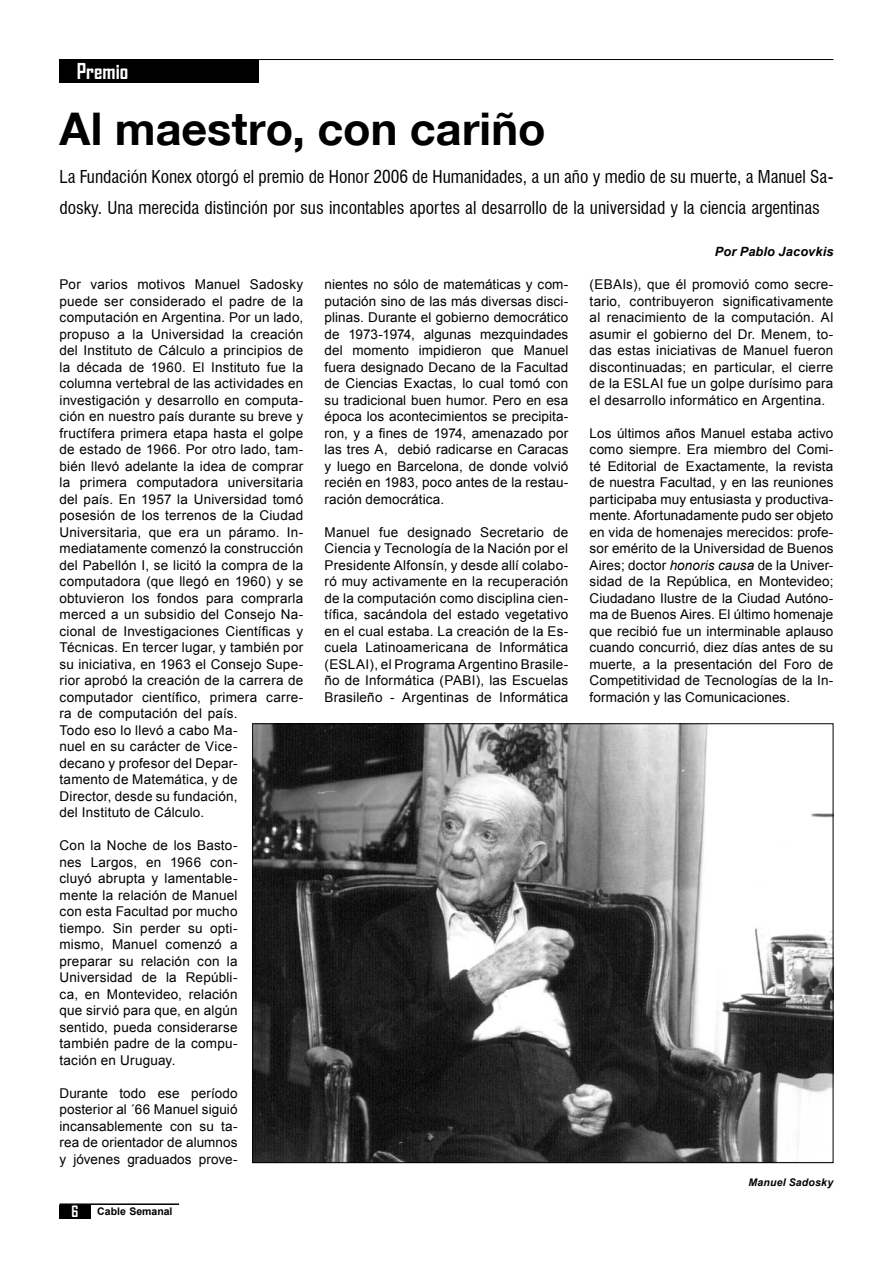
<style>
.page{position:relative;width:893px;height:1263px;background:#fff}
.page>*{position:absolute;margin:0;border:0;box-sizing:border-box;transform-origin:0 0}
.AGENDA_txt{font:700 45px "Helvetica Neue";color:#000}
.t1{font:700 21px "Agency FB";color:#fff}
.A-_COPETE{font:condensed 17.4px/30.5px "Swiss 721 BT";color:#000}
.t2{font:700 15px "Agency FB";color:#fff}
.AGENDA_txt-2{font:13.5px/16.5px "Arial";letter-spacing:.015em;color:#000;text-align:justify}
.Epigrafe{font:italic 700 12.75px "Arial";letter-spacing:.01em;color:#000}
.AGENDA_txt-3{font:italic 700 10.5px "Arial";letter-spacing:.02em;color:#000}
.t3{font:700 10.5px "Arial";color:#000}
.s1{font-style:italic}
</style>
<div class="page">
<div style="left:60px;top:1205px;width:31px;height:13px;background:#000"></div>
<hr style="left:60px;top:1203px;width:119px;height:2px;background:#000">
<hr style="left:60px;top:59px;width:773px;height:1px;background:#000">
<div style="left:60px;top:60px;width:199px;height:23px;background:#000"></div>
<img style="left:254px;top:725px;width:577px;height:436px">
<p class="t1" style="left:77px;top:58px;width:53px">Premio</p>
<p class="AGENDA_txt" style="left:60px;top:101px;width:487px">Al maestro, con cariño</p>
<p class="A-_COPETE" style="left:60px;top:162px;width:775px">La Fundación Konex otorgó el premio de Honor 2006 de Humanidades, a un año y medio de su muerte, a Manuel Sa&shy;dosky. Una merecida distinción por sus incontables aportes al desarrollo de la universidad y la ciencia argentinas</p>
<p class="AGENDA_txt-2" style="left:60px;top:276px;width:245px;text-align:left">Por varios motivos Manuel Sadosky puede ser considerado el padre de la computación en Argentina. Por un lado, propuso a la Universidad la creación del Instituto de Cálculo a principios de la década de 1960. El Instituto fue la columna vertebral de las actividades en investigación y desarrollo en computa&shy;ción en nuestro país durante su breve y fructífera primera etapa hasta el golpe de estado de 1966. Por otro lado, tam&shy;bién llevó adelante la idea de comprar la primera computadora universitaria del país. En 1957 la Universidad tomó posesión de los terrenos de la Ciudad Universitaria, que era un páramo. In&shy;mediatamente comenzó la construcción del Pabellón I, se licitó la compra de la computadora (que llegó en 1960) y se obtuvieron los fondos para comprarla merced a un subsidio del Consejo Na&shy;cional de Investigaciones Científicas y Técnicas. En tercer lugar, y también por su iniciativa, en 1963 el Consejo Supe&shy;rior aprobó la creación de la carrera de computador científico, primera carre&shy;ra de computación del país.<br>Todo eso lo llevó a cabo Ma-<br>nuel en su carácter de Vice-<br>decano y profesor del Depar-<br>tamento de Matemática, y de<br>Director, desde su fundación,<br>del Instituto de Cálculo.</p>
<p class="AGENDA_txt-2" style="left:60px;top:837px;width:180px">Con la Noche de los Basto&shy;nes Largos, en 1966 con&shy;cluyó abrupta y lamentable&shy;mente la relación de Manuel con esta Facultad por mucho tiempo. Sin perder su opti&shy;mismo, Manuel comenzó a preparar su relación con la Universidad de la Repúbli&shy;ca, en Montevideo, relación que sirvió para que, en algún sentido, pueda considerarse también padre de la compu&shy;tación en Uruguay.</p>
<p class="AGENDA_txt-2" style="left:60px;top:1085px;width:180px">Durante todo ese período posterior al ´66 Manuel siguió incansablemente con su ta&shy;rea de orientador de alumnos y jóvenes graduados prove-</p>
<p class="t2" style="left:71px;top:1202px;width:8px">6</p>
<p class="t3" style="left:97px;top:1204px;width:77px">Cable Semanal</p>
<p class="AGENDA_txt-2" style="left:325px;top:276px;width:245px">nientes no sólo de matemáticas y com&shy;putación sino de las más diversas disci&shy;plinas. Durante el gobierno democrático de 1973-1974, algunas mezquindades del momento impidieron que Manuel fuera designado Decano de la Facultad de Ciencias Exactas, lo cual tomó con su tradicional buen humor. Pero en esa época los acontecimientos se precipita&shy;ron, y a fines de 1974, amenazado por las tres A, debió radicarse en Caracas y luego en Barcelona, de donde volvió recién en 1983, poco antes de la restau&shy;ración democrática.</p>
<p class="AGENDA_txt-2" style="left:325px;top:524px;width:245px">Manuel fue designado Secretario de Ciencia y Tecnología de la Nación por el Presidente Alfonsín, y desde allí colabo&shy;ró muy activamente en la recuperación de la computación como disciplina cien&shy;tífica, sacándola del estado vegetativo en el cual estaba. La creación de la Es&shy;cuela Latinoamericana de Informática (ESLAI), el Programa Argentino Brasile&shy;ño de Informática (PABI), las Escuelas Brasileño - Argentinas de Informática</p>
<p class="Epigrafe" style="left:715px;top:243px;width:120px">Por Pablo Jacovkis</p>
<p class="AGENDA_txt-2" style="left:590px;top:276px;width:245px">(EBAIs), que él promovió como secre&shy;tario, contribuyeron significativamente al renacimiento de la computación. Al asumir el gobierno del Dr. Menem, to&shy;das estas iniciativas de Manuel fueron discontinuadas; en particular, el cierre de la ESLAI fue un golpe durísimo para el desarrollo informático en Argentina.</p>
<p class="AGENDA_txt-2" style="left:590px;top:425px;width:245px">Los últimos años Manuel estaba activo como siempre. Era miembro del Comi&shy;té Editorial de Exactamente, la revista de nuestra Facultad, y en las reuniones participaba muy entusiasta y productiva&shy;mente. Afortunadamente pudo ser objeto en vida de homenajes merecidos: profe&shy;sor emérito de la Universidad de Buenos Aires; doctor <span class="s1">honoris causa</span> de la Univer&shy;sidad de la República, en Montevideo; Ciudadano Ilustre de la Ciudad Autóno&shy;ma de Buenos Aires. El último homenaje que recibió fue un interminable aplauso cuando concurrió, diez días antes de su muerte, a la presentación del Foro de Competitividad de Tecnologías de la In&shy;formación y las Comunicaciones.</p>
<p class="AGENDA_txt-3" style="left:749px;top:1176px;width:86px">Manuel Sadosky</p>
</div>
